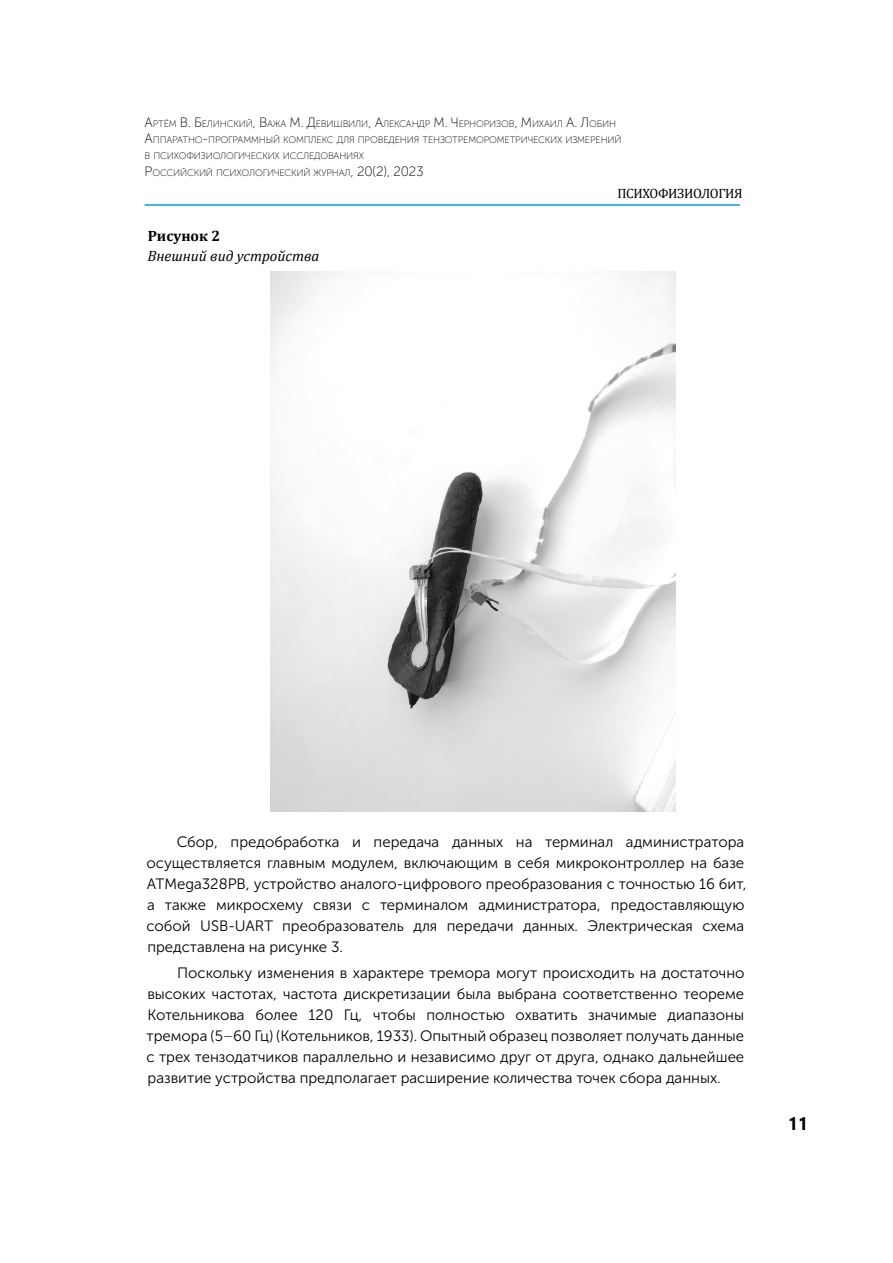
<style>
.page{position:relative;width:893px;height:1263px;background:#fff}
.page>*{position:absolute;margin:0;border:0;box-sizing:border-box;transform-origin:0 0}
.t1{font:700 18px "Segoe UI";color:#000;scale:.96 1}
.t2{font:15px/21px "Museo Sans Cyrl 300";color:#000}
.t3{font:italic 15px "Cambria";color:#000}
.t4{font:700 15px "Cambria";color:#000}
.t5{font:13.5px "Cambria";letter-spacing:-.025em;color:#000}
.t6{font:9.45px/16.2px "Museo Sans Cyrl 100";letter-spacing:-.015em;color:#000}
.s1{font-size:13.5px}
.s2{font-size:15.75px;color:#4d5156}
</style>
<div class="page">
<hr style="left:145px;top:204px;width:595px;height:2px;background:#009fe3">
<img style="left:270px;top:271px;width:405px;height:540px">
<p class="t6" style="left:145px;top:116px;width:478px"><span class="s1">А</span>ртём <span class="s1">В. Б</span>елинский<span class="s1">, В</span>ажа <span class="s1">М. Д</span>евишвили<span class="s1">, А</span>лександр <span class="s1">М. Ч</span>ерноризов<span class="s1">, М</span> ихаил <span class="s1">А. Л</span> обин <span class="s1">А</span>ппаратно<span class="s1">-</span>программный комплекс для проведения тензотреморометрич еских измерений в психофизиологич еских исследованиях<br><span class="s1">Р</span>оссийский психологич еский журнал<span class="s1">, 20(2), 2023</span></p>
<p class="t4" style="left:148px;top:226px;width:74px">Рисунок 2</p>
<p class="t3" style="left:147px;top:245px;width:173px">Внешний вид устройства</p>
<p class="t5" style="left:617px;top:185px;width:127px">ПСИХОФИЗИОЛОГИЯ</p>
<p class="t2" style="left:147px;top:832px;width:602px;text-indent:30px">Сбор, предобработка и передача данных на терминал администратора осуществляется главным модулем, включающим в себя микроконтроллер на базе ATMega328PB, устройство аналого-цифрового преобразования с точностью 16 бит, а также микросхему связи с терминалом администратора, предоставляющую собой USB-UART преобразователь для передачи данных. Электрическая схема представлена на рисунке 3.</p>
<p class="t2" style="left:146px;top:962px;width:600px;text-align:justify;text-indent:31px">Поскольку изменения в характере тремора могут происходить на достаточно высоких частотах, частота дискретизации была выбрана соответственно теореме Котельникова более 120 Гц, чтобы полностью охватить значимые диапазоны тремора (5<span class="s2">–</span>60 Гц) (Котельников, 1933). Опытный образец позволяет получать данные с трех тензодатчиков параллельно и независимо друг от друга, однако дальнейшее развитие устройства предполагает расширение количества точек сбора данных.</p>
<p class="t1" style="left:788px;top:1106px;width:22px">11</p>
</div>
